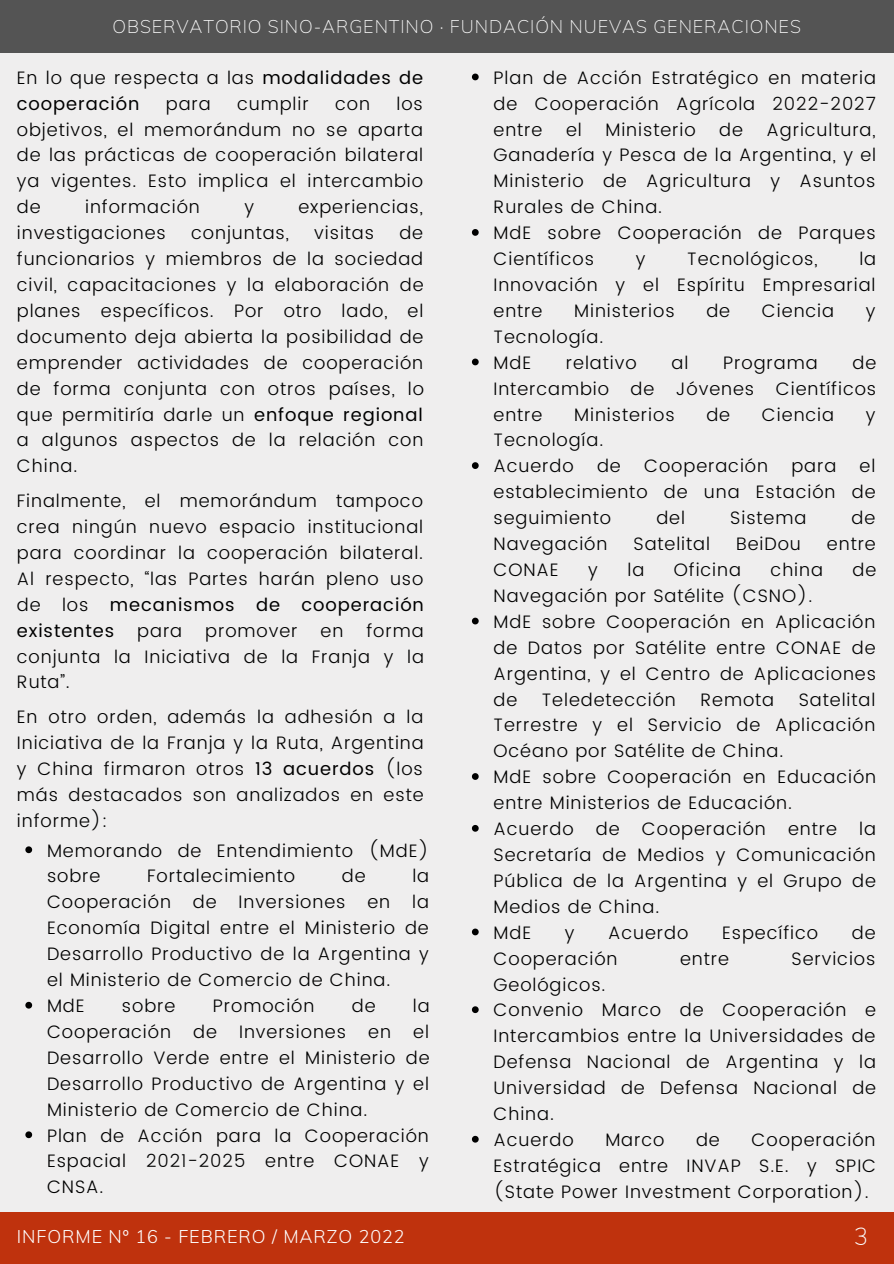
<style>
.page{position:relative;width:894px;height:1264px;background:#fff}
.page>*{position:absolute;margin:0;border:0;box-sizing:border-box;transform-origin:0 0}
.t1{font:200 24px "Muli";color:#fcfeff}
.t2{font:300 18px/26px "Poppins";letter-spacing:.05em;color:#000;text-align:justify}
.t3{font:200 18px "Muli";letter-spacing:.05em;color:#fff}
.t4{font:18px/26px "Poppins";letter-spacing:.05em;color:#000}
.t5{font:300 18px "Muli";letter-spacing:.05em;color:#fff}
.s1{font-weight:300}
.s2{font-weight:400}
</style>
<div class="page">
<div style="left:0;top:0;width:893px;height:1263px;background:#efeeee"></div>
<div style="left:0;top:1212px;width:893px;height:51px;background:#bf320d"></div>
<div style="left:0;top:0;width:893px;height:53px;background:#545454"></div>
<svg style="left:25px;top:846px;width:7px;height:7px"></svg>
<svg style="left:25px;top:1001px;width:7px;height:7px"></svg>
<svg style="left:25px;top:1131px;width:7px;height:7px"></svg>
<svg style="left:472px;top:74px;width:6px;height:6px"></svg>
<svg style="left:472px;top:229px;width:6px;height:7px"></svg>
<svg style="left:472px;top:358px;width:6px;height:7px"></svg>
<svg style="left:472px;top:462px;width:6px;height:7px"></svg>
<svg style="left:472px;top:617px;width:6px;height:7px"></svg>
<svg style="left:472px;top:773px;width:6px;height:7px"></svg>
<svg style="left:472px;top:825px;width:6px;height:6px"></svg>
<svg style="left:472px;top:928px;width:6px;height:7px"></svg>
<svg style="left:472px;top:1006px;width:6px;height:7px"></svg>
<svg style="left:472px;top:1135px;width:6px;height:7px"></svg>
<p class="t3" style="left:112px;top:15px;width:689px">OBSERVATORIO SINO-ARGENTINO · FUNDACIÓN NUEVAS GENERACIONES</p>
<p class="t4" style="left:17px;top:64px;width:408px"><span class="s1">En lo que respecta a las</span> modalidades de cooperación</p>
<p class="t2" style="left:166px;top:90px;width:46px">para</p>
<p class="t2" style="left:237px;top:90px;width:73px">cumplir</p>
<p class="t2" style="left:335px;top:90px;width:36px">con</p>
<p class="t2" style="left:17px;top:90px;width:407px;text-indent:379px">los objetivos, el memorándum no se aparta de las prácticas de cooperación bilateral ya vigentes. Esto implica el intercambio de</p>
<p class="t2" style="left:85px;top:194px;width:116px">información</p>
<p class="t2" style="left:244px;top:194px;width:11px">y</p>
<p class="t2" style="left:298px;top:194px;width:126px">experiencias,</p>
<p class="t2" style="left:17px;top:220px;width:150px">investigaciones</p>
<p class="t2" style="left:191px;top:220px;width:99px">conjuntas,</p>
<p class="t2" style="left:314px;top:220px;width:61px">visitas</p>
<p class="t2" style="left:17px;top:220px;width:408px;text-indent:382px">de funcionarios y miembros de la sociedad civil, capacitaciones y la elaboración de planes específicos. Por otro lado, el documento deja abierta la posibilidad de emprender actividades de cooperación de forma conjunta con otros países, lo que permitiría darle un <span class="s2">enfoque regional </span>a algunos aspectos de la relación con China.</p>
<p class="t2" style="left:17px;top:488px;width:408px">Finalmente, el memorándum tampoco crea ningún nuevo espacio institucional para coordinar la cooperación bilateral.<br>Al respecto, “las Partes harán pleno uso de los <span class="s2">mecanismos de cooperación existentes</span></p>
<p class="t2" style="left:17px;top:617px;width:408px;text-indent:349px">forma conjunta la Iniciativa de la Franja y la Ruta”.</p>
<p class="t2" style="left:17px;top:704px;width:408px">En otro orden, además la adhesión a la Iniciativa de la Franja y la Ruta, Argentina y China firmaron otros <span class="s2">13 acuerdos</span> (los más destacados son analizados en este informe):</p>
<p class="t2" style="left:47px;top:837px;width:383px">Memorando de Entendimiento (MdE) sobre</p>
<p class="t2" style="left:137px;top:617px;width:46px">para</p>
<p class="t2" style="left:205px;top:617px;width:94px">promover</p>
<p class="t2" style="left:320px;top:617px;width:24px">en</p>
<p class="t2" style="left:147px;top:863px;width:149px">Fortalecimiento</p>
<p class="t2" style="left:342px;top:863px;width:25px">de</p>
<p class="t2" style="left:47px;top:863px;width:383px;text-align:left;text-indent:365px">la<br>Cooperación de Inversiones en la<br>Economía Digital entre el Ministerio de<br>Desarrollo Productivo de la Argentina y el Ministerio de Comercio de China.<br>MdE</p>
<p class="t2" style="left:122px;top:992px;width:55px">sobre</p>
<p class="t2" style="left:213px;top:992px;width:103px">Promoción</p>
<p class="t2" style="left:352px;top:992px;width:25px">de</p>
<p class="t2" style="left:47px;top:992px;width:384px;text-align:left;text-indent:366px">la<br>Cooperación de Inversiones en el<br>Desarrollo Verde entre el Ministerio de<br>Desarrollo Productivo de Argentina y el<br>Ministerio de Comercio de China.<br>Plan de Acción para la Cooperación<br>Espacial 2021-2025 entre CONAE y<br>CNSA.</p>
<p class="t5" style="left:17px;top:1224px;width:389px">INFORME Nº 16 - FEBRERO / MARZO 2022</p>
<p class="t2" style="left:493px;top:64px;width:384px">Plan de Acción Estratégico en materia de Cooperación Agrícola 2022-2027 entre</p>
<p class="t2" style="left:493px;top:116px;width:384px;text-align:left;text-indent:273px">Agricultura,<br>Ganadería y Pesca de la Argentina, y el<br>Ministerio de Agricultura y Asuntos<br>Rurales de China.<br>MdE sobre Cooperación de Parques<br>Científicos</p>
<p class="t2" style="left:566px;top:116px;width:17px">el</p>
<p class="t2" style="left:605px;top:116px;width:92px">Ministerio</p>
<p class="t2" style="left:719px;top:116px;width:25px">de</p>
<p class="t2" style="left:635px;top:246px;width:11px">y</p>
<p class="t2" style="left:687px;top:246px;width:132px">Tecnológicos,</p>
<p class="t2" style="left:493px;top:246px;width:384px;text-indent:366px">la Innovación y el Espíritu Empresarial entre</p>
<p class="t2" style="left:574px;top:298px;width:102px">Ministerios</p>
<p class="t2" style="left:706px;top:298px;width:25px">de</p>
<p class="t2" style="left:761px;top:298px;width:74px">Ciencia</p>
<p class="t2" style="left:865px;top:298px;width:11px">y</p>
<p class="t2" style="left:493px;top:323px;width:111px">Tecnología.<br>MdE</p>
<p class="t2" style="left:566px;top:349px;width:72px">relativo</p>
<p class="t2" style="left:671px;top:349px;width:18px">al</p>
<p class="t2" style="left:723px;top:349px;width:96px">Programa</p>
<p class="t2" style="left:493px;top:349px;width:384px;text-indent:359px">de Intercambio de Jóvenes Científicos entre</p>
<p class="t2" style="left:574px;top:401px;width:102px">Ministerios</p>
<p class="t2" style="left:706px;top:401px;width:25px">de</p>
<p class="t2" style="left:761px;top:401px;width:74px">Ciencia</p>
<p class="t2" style="left:865px;top:401px;width:11px">y</p>
<p class="t2" style="left:493px;top:427px;width:111px">Tecnología.<br>Acuerdo</p>
<p class="t2" style="left:597px;top:453px;width:25px">de</p>
<p class="t2" style="left:644px;top:453px;width:125px">Cooperación</p>
<p class="t2" style="left:791px;top:453px;width:46px">para</p>
<p class="t2" style="left:493px;top:453px;width:383px;text-indent:366px">el establecimiento de una Estación de seguimiento</p>
<p class="t2" style="left:656px;top:505px;width:30px">del</p>
<p class="t2" style="left:730px;top:505px;width:78px">Sistema</p>
<p class="t2" style="left:851px;top:505px;width:25px">de</p>
<p class="t2" style="left:493px;top:531px;width:115px">Navegación</p>
<p class="t2" style="left:633px;top:531px;width:78px">Satelital</p>
<p class="t2" style="left:735px;top:531px;width:66px">BeiDou</p>
<p class="t2" style="left:826px;top:531px;width:50px">entre</p>
<p class="t2" style="left:493px;top:557px;width:67px">CONAE</p>
<p class="t2" style="left:588px;top:557px;width:11px">y</p>
<p class="t2" style="left:627px;top:557px;width:18px">la</p>
<p class="t2" style="left:673px;top:557px;width:69px">Oficina</p>
<p class="t2" style="left:770px;top:557px;width:54px">china</p>
<p class="t2" style="left:852px;top:557px;width:25px">de</p>
<p class="t2" style="left:493px;top:582px;width:384px;text-align:left">Navegación por Satélite (CSNO).<br>MdE sobre Cooperación en Aplicación de Datos por Satélite entre CONAE de<br>Argentina, y el Centro de Aplicaciones de</p>
<p class="t2" style="left:541px;top:686px;width:135px">Teledetección</p>
<p class="t2" style="left:700px;top:686px;width:75px">Remota</p>
<p class="t2" style="left:493px;top:686px;width:384px;text-align:left;text-indent:305px">Satelital<br>Terrestre y el Servicio de Aplicación<br>Océano por Satélite de China.<br>MdE sobre Cooperación en Educación entre Ministerios de Educación.<br>Acuerdo de Cooperación entre la<br>Secretaría de Medios y Comunicación<br>Pública de la Argentina y el Grupo de<br>Medios de China.<br>MdE</p>
<p class="t2" style="left:564px;top:919px;width:11px">y</p>
<p class="t2" style="left:608px;top:919px;width:82px">Acuerdo</p>
<p class="t2" style="left:722px;top:919px;width:97px">Específico</p>
<p class="t2" style="left:851px;top:919px;width:25px">de</p>
<p class="t2" style="left:493px;top:945px;width:125px">Cooperación</p>
<p class="t2" style="left:679px;top:945px;width:50px">entre</p>
<p class="t2" style="left:791px;top:945px;width:85px">Servicios</p>
<p class="t2" style="left:493px;top:971px;width:384px;text-align:left">Geológicos.<br>Convenio Marco de Cooperación e<br>Intercambios entre la Universidades de<br>Defensa Nacional de Argentina y la<br>Universidad de Defensa Nacional de<br>China.<br>Acuerdo</p>
<p class="t2" style="left:493px;top:1126px;width:384px;text-indent:258px">Cooperación Estratégica entre INVAP S.E. y SPIC (State Power Investment Corporation).</p>
<p class="t2" style="left:605px;top:1126px;width:61px">Marco</p>
<p class="t2" style="left:696px;top:1126px;width:25px">de</p>
<h1 class="t1" style="left:853px;top:1220px;width:16px">3</h1>
</div>
